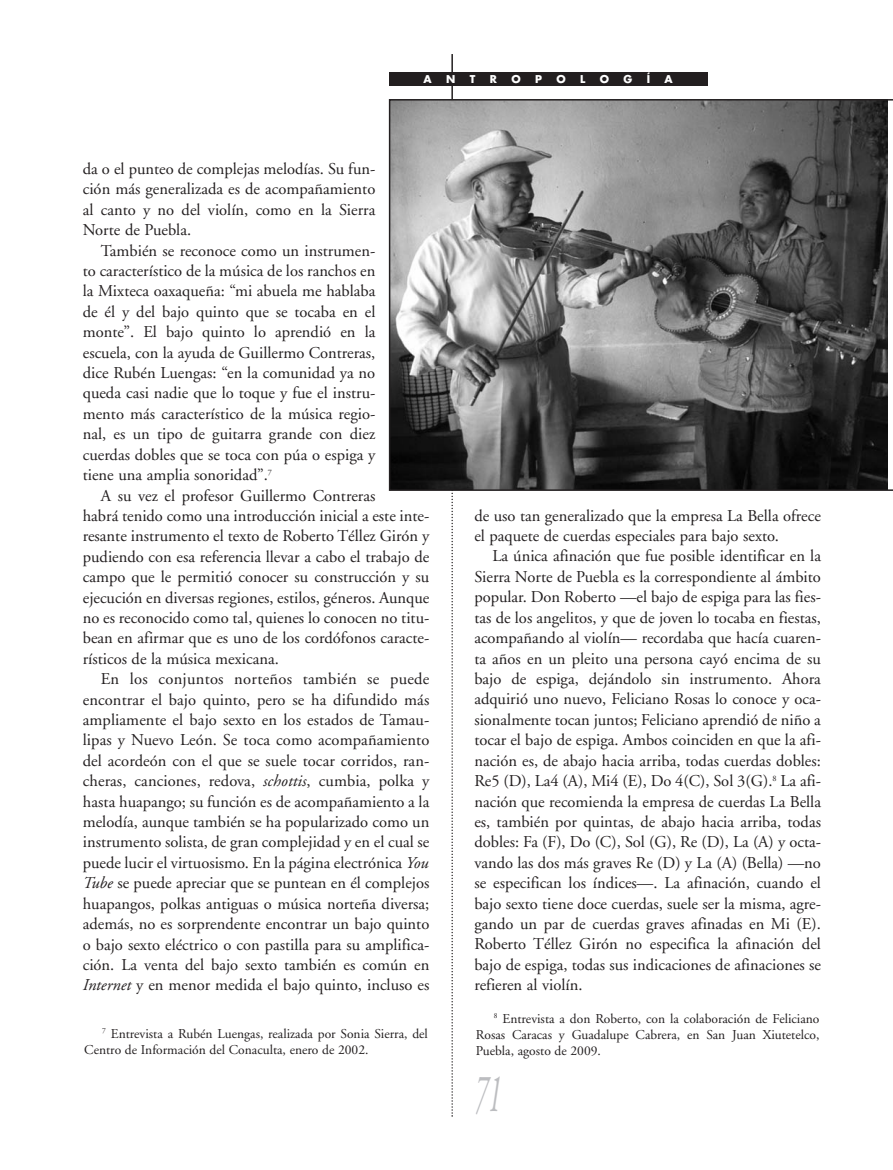
<style>
.page{position:relative;width:893px;height:1170px;background:#fff}
.page>*{position:absolute;margin:0;border:0;box-sizing:border-box;transform-origin:0 0}
.t1{font:italic 54px "Adobe Garamond";color:#bcbdc0;scale:.5 1}
.t2{font:16.5px/20.4px "Adobe Garamond";color:#231f20;text-align:justify}
.t3{font:13.5px/15.9px "Adobe Garamond";color:#231f20}
.t4{font:700 10.5px "Futura";color:#fff}
.s1{font-style:italic}
</style>
<div class="page">
<hr style="left:451px;top:54px;width:2px;height:306px;background:#231f20">
<svg style="left:451px;top:492px;width:2px;height:624px"></svg>
<div style="left:389px;top:72px;width:318px;height:14px;background:#231f20"></div>
<svg style="left:389px;top:99px;width:504px;height:392px;background:#676767"></svg>
<p class="t4" style="left:424px;top:74px;width:10px">A</p>
<p class="t4" style="left:446px;top:74px;width:11px">N</p>
<p class="t4" style="left:470px;top:74px;width:7px">T</p>
<p class="t4" style="left:490px;top:74px;width:9px">R</p>
<p class="t4" style="left:511px;top:74px;width:11px">O</p>
<p class="t4" style="left:535px;top:74px;width:8px">P</p>
<p class="t4" style="left:556px;top:74px;width:11px">O</p>
<p class="t4" style="left:580px;top:74px;width:7px">L</p>
<p class="t4" style="left:600px;top:74px;width:11px">O</p>
<p class="t4" style="left:623px;top:74px;width:10px">G</p>
<p class="t4" style="left:647px;top:74px;width:5px">Í</p>
<p class="t4" style="left:664px;top:74px;width:10px">A</p>
<p class="t2" style="left:83px;top:160px;width:294px">da o el punteo de complejas melodías. Su fun&shy;ción más generalizada es de acompañamiento al canto y no del violín, como en la Sierra Norte de Puebla.</p>
<p class="t2" style="left:83px;top:241px;width:294px;text-indent:18px">También se reconoce como un instrumen&shy;to característico de la música de los ranchos en la Mixteca oaxaqueña: “mi abuela me hablaba de él y del bajo quinto que se tocaba en el monte”. El bajo quinto lo aprendió en la escuela, con la ayuda de Guillermo Contreras, dice Rubén Luengas: “en la comunidad ya no queda casi nadie que lo toque y fue el instru&shy;mento más característico de la música regio&shy;nal, es un tipo de guitarra grande con diez cuerdas dobles que se toca con púa o espiga y tiene una amplia sonoridad”.<sup>7</sup></p>
<p class="t2" style="left:83px;top:486px;width:348px;text-align:left;text-indent:18px">A su vez el profesor Guillermo Contreras<br>habrá tenido como una introducción inicial a este inte&shy;resante instrumento el texto de Roberto Téllez Girón y pudiendo con esa referencia llevar a cabo el trabajo de campo que le permitió conocer su construcción y su ejecución en diversas regiones, estilos, géneros. Aunque no es reconocido como tal, quienes lo conocen no titu&shy;bean en afirmar que es uno de los cordófonos caracte&shy;rísticos de la música mexicana.</p>
<p class="t2" style="left:83px;top:670px;width:348px;text-indent:18px">En los conjuntos norteños también se puede encontrar el bajo quinto, pero se ha difundido más ampliamente el bajo sexto en los estados de Tamau&shy;lipas y Nuevo León. Se toca como acompañamiento del acordeón con el que se suele tocar corridos, ran&shy;cheras, canciones, redova, <span class="s1">schottis</span>, cumbia, polka y hasta huapango; su función es de acompañamiento a la melodía, aunque también se ha popularizado como un instrumento solista, de gran complejidad y en el cual se puede lucir el virtuosismo. En la página electrónica <span class="s1">You Tube</span> se puede apreciar que se puntean en él complejos huapangos, polkas antiguas o música norteña diversa; además, no es sorprendente encontrar un bajo quinto o bajo sexto eléctrico o con pastilla para su amplifica&shy;ción. La venta del bajo sexto también es común en <span class="s1">Internet</span> y en menor medida el bajo quinto, incluso es</p>
<p class="t3" style="left:84px;top:1026px;width:345px;text-indent:18px"><sup>7</sup> Entrevista a Rubén Luengas, realizada por Sonia Sierra, del<br>Centro de Información del Conaculta, enero de 2002.</p>
<p class="t2" style="left:474px;top:506px;width:348px">de uso tan generalizado que la empresa La Bella ofrece el paquete de cuerdas especiales para bajo sexto.</p>
<p class="t2" style="left:474px;top:547px;width:348px;text-indent:18px">La única afinación que fue posible identificar en la Sierra Norte de Puebla es la correspondiente al ámbito popular. Don Roberto —el bajo de espiga para las fies&shy;tas de los angelitos, y que de joven lo tocaba en fiestas, acompañando al violín— recordaba que hacía cuaren&shy;ta años en un pleito una persona cayó encima de su bajo de espiga, dejándolo sin instrumento. Ahora adquirió uno nuevo, Feliciano Rosas lo conoce y oca&shy;sionalmente tocan juntos; Feliciano aprendió de niño a tocar el bajo de espiga. Ambos coinciden en que la afi&shy;nación es, de abajo hacia arriba, todas cuerdas dobles:<br>Re5 (D), La4 (A), Mi4 (E), Do 4(C), Sol 3(G).<sup>8</sup> La afi&shy;nación que recomienda la empresa de cuerdas La Bella es, también por quintas, de abajo hacia arriba, todas dobles: Fa (F), Do (C), Sol (G), Re (D), La (A) y octa&shy;vando las dos más graves Re (D) y La (A) (Bella) —no se especifican los índices—. La afinación, cuando el bajo sexto tiene doce cuerdas, suele ser la misma, agre&shy;gando un par de cuerdas graves afinadas en Mi (E).<br>Roberto Téllez Girón no especifica la afinación del bajo de espiga, todas sus indicaciones de afinaciones se refieren al violín.</p>
<p class="t3" style="left:476px;top:1012px;width:345px;text-align:justify;text-indent:18px"><sup>8</sup> Entrevista a don Roberto, con la colaboración de Feliciano Rosas Caracas y Guadalupe Cabrera, en San Juan Xiutetelco, Puebla, agosto de 2009.</p>
<h1 class="t1" style="left:474px;top:1071px;width:55px">71</h1>
</div>
